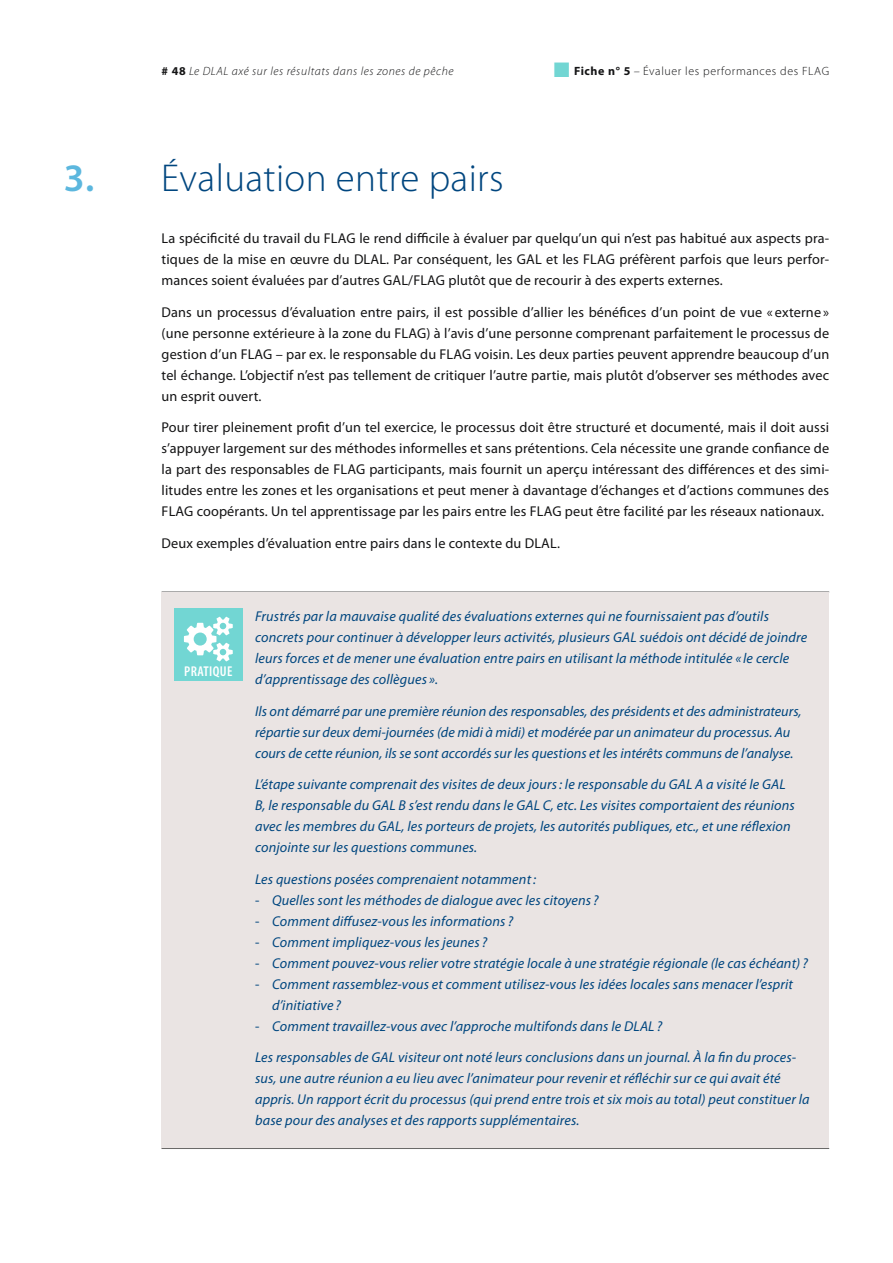
<style>
.page{position:relative;width:893px;height:1263px;background:#fff}
.page>*{position:absolute;margin:0;border:0;box-sizing:border-box;transform-origin:0 0}
.t1{font:300 39px "Myriad Pro";letter-spacing:.01em;color:#00467f}
.t2{font:italic 14.25px/21px "Myriad Pro";letter-spacing:.01em;color:#00467f}
.t3{font:14.25px/21px "Myriad Pro";letter-spacing:.01em;color:#141415;text-align:justify}
.t4{font:600 condensed 14.25px "Myriad Pro";letter-spacing:.03em;color:#fff}
.t5{font:italic 300 12px "Myriad Pro";letter-spacing:.05em;color:#141415}
.t6{font:300 12px "Myriad Pro";letter-spacing:.05em;color:#141415}
.s1{font-weight:700;font-style:normal}
.s2{color:#72d6d3}
.s3{font-weight:700}
.s4{font-style:italic}
.s5{font-weight:600;color:#5cb7de}
.s6{font-style:normal}
</style>
<div class="page">
<hr style="left:162px;top:591px;width:667px;height:1px;background:#686867">
<div style="left:162px;top:592px;width:667px;height:116px;background:#eae4e3"></div>
<div style="left:162px;top:687px;width:667px;height:94px;background:#eae4e3"></div>
<div style="left:162px;top:760px;width:667px;height:116px;background:#eae4e3"></div>
<div style="left:162px;top:876px;width:667px;height:52px;background:#eae4e3"></div>
<div style="left:162px;top:918px;width:667px;height:52px;background:#eae4e3"></div>
<div style="left:162px;top:960px;width:667px;height:73px;background:#eae4e3"></div>
<div style="left:162px;top:1033px;width:667px;height:116px;background:#eae4e3"></div>
<hr style="left:162px;top:1148px;width:667px;height:1px;background:#686867">
<div style="left:174px;top:608px;width:68px;height:73px;background:#72d6d3"></div>
<svg style="left:184px;top:617px;width:49px;height:44px"></svg>
<p class="t5" style="left:162px;top:65px;width:294px"><span class="s1"># 48</span> Le DLAL axé sur les résultats dans les zones de pêche</p>
<p class="t6" style="left:554px;top:64px;width:277px"><span class="s2">■</span> <span class="s3">Fiche n° 5</span> <span class="s4">–</span> Évaluer les performances des FLAG</p>
<h1 class="t1" style="left:64px;top:156px;width:441px"><span class="s5">3.</span> Évaluation entre pairs</h1>
<p class="t3" style="left:162px;top:227px;width:669px">La spécificité du travail du FLAG le rend difficile à évaluer par quelqu’un qui n’est pas habitué aux aspects pra&shy;tiques de la mise en œuvre du DLAL. Par conséquent, les GAL et les FLAG préfèrent parfois que leurs perfor&shy;mances soient évaluées par d’autres GAL/FLAG plutôt que de recourir à des experts externes.</p>
<p class="t3" style="left:162px;top:301px;width:669px">Dans un processus d’évaluation entre pairs, il est possible d’allier les bénéfices d’un point de vue « externe » (une personne extérieure à la zone du FLAG) à l’avis d’une personne comprenant parfaitement le processus de gestion d’un FLAG – par ex. le responsable du FLAG voisin. Les deux parties peuvent apprendre beaucoup d’un tel échange. L’objectif n’est pas tellement de critiquer l’autre partie, mais plutôt d’observer ses méthodes avec un esprit ouvert.</p>
<p class="t3" style="left:162px;top:417px;width:669px">Pour tirer pleinement profit d’un tel exercice, le processus doit être structuré et documenté, mais il doit aussi s’appuyer largement sur des méthodes informelles et sans prétentions. Cela nécessite une grande confiance de la part des responsables de FLAG participants, mais fournit un aperçu intéressant des différences et des simi&shy;litudes entre les zones et les organisations et peut mener à davantage d’échanges et d’actions communes des FLAG coopérants. Un tel apprentissage par les pairs entre les FLAG peut être facilité par les réseaux nationaux.</p>
<p class="t3" style="left:162px;top:532px;width:400px">Deux exemples d’évaluation entre pairs dans le contexte du DLAL.</p>
<p class="t4" style="left:184px;top:664px;width:50px">PRATIQUE</p>
<p class="t2" style="left:255px;top:606px;width:554px">Frustrés par la mauvaise qualité des évaluations externes qui ne fournissaient pas d’outils concrets pour continuer à développer leurs activités, plusieurs GAL suédois ont décidé de joindre leurs forces et de mener une évaluation entre pairs en utilisant la méthode intitulée « le cercle d’apprentissage des collègues ».</p>
<p class="t2" style="left:255px;top:700px;width:548px">Ils ont démarré par une première réunion des responsables, des présidents et des administrateurs, répartie sur deux demi-journées (de midi à midi) et modérée par un animateur du processus. Au cours de cette réunion, ils se sont accordés sur les questions et les intérêts communs de l’analyse.</p>
<p class="t2" style="left:255px;top:774px;width:541px">L’étape suivante comprenait des visites de deux jours: le responsable du GAL A a visité le GAL B, le responsable du GAL B s’est rendu dans le GAL C, etc. Les visites comportaient des réunions avec les membres du GAL, les porteurs de projets, les autorités publiques, etc., et une réflexion conjointe sur les questions communes.</p>
<p class="t2" style="left:255px;top:868px;width:283px">Les questions posées comprenaient notamment:</p>
<p class="t2" style="left:255px;top:889px;width:345px"><span class="s6">-</span> Quelles sont les méthodes de dialogue avec les citoyens?</p>
<p class="t2" style="left:255px;top:910px;width:259px"><span class="s6">-</span> Comment diffusez-vous les informations?</p>
<p class="t2" style="left:255px;top:931px;width:234px"><span class="s6">-</span> Comment impliquez-vous les jeunes?</p>
<p class="t2" style="left:255px;top:952px;width:554px"><span class="s6">-</span> Comment pouvez-vous relier votre stratégie locale à une stratégie régionale (le cas échéant)?</p>
<p class="t2" style="left:272px;top:973px;width:522px;text-indent:-17px"><span class="s6">-</span> Comment rassemblez-vous et comment utilisez-vous les idées locales sans menacer l’esprit d’initiative ?</p>
<p class="t2" style="left:255px;top:1015px;width:408px"><span class="s6">-</span> Comment travaillez-vous avec l’approche multifonds dans le DLAL ?</p>
<p class="t2" style="left:255px;top:1047px;width:556px">Les responsables de GAL visiteur ont noté leurs conclusions dans un journal. À la fin du proces&shy;sus, une autre réunion a eu lieu avec l’animateur pour revenir et réfléchir sur ce qui avait été appris. Un rapport écrit du processus (qui prend entre trois et six mois au total) peut constituer la base pour des analyses et des rapports supplémentaires.</p>
</div>
